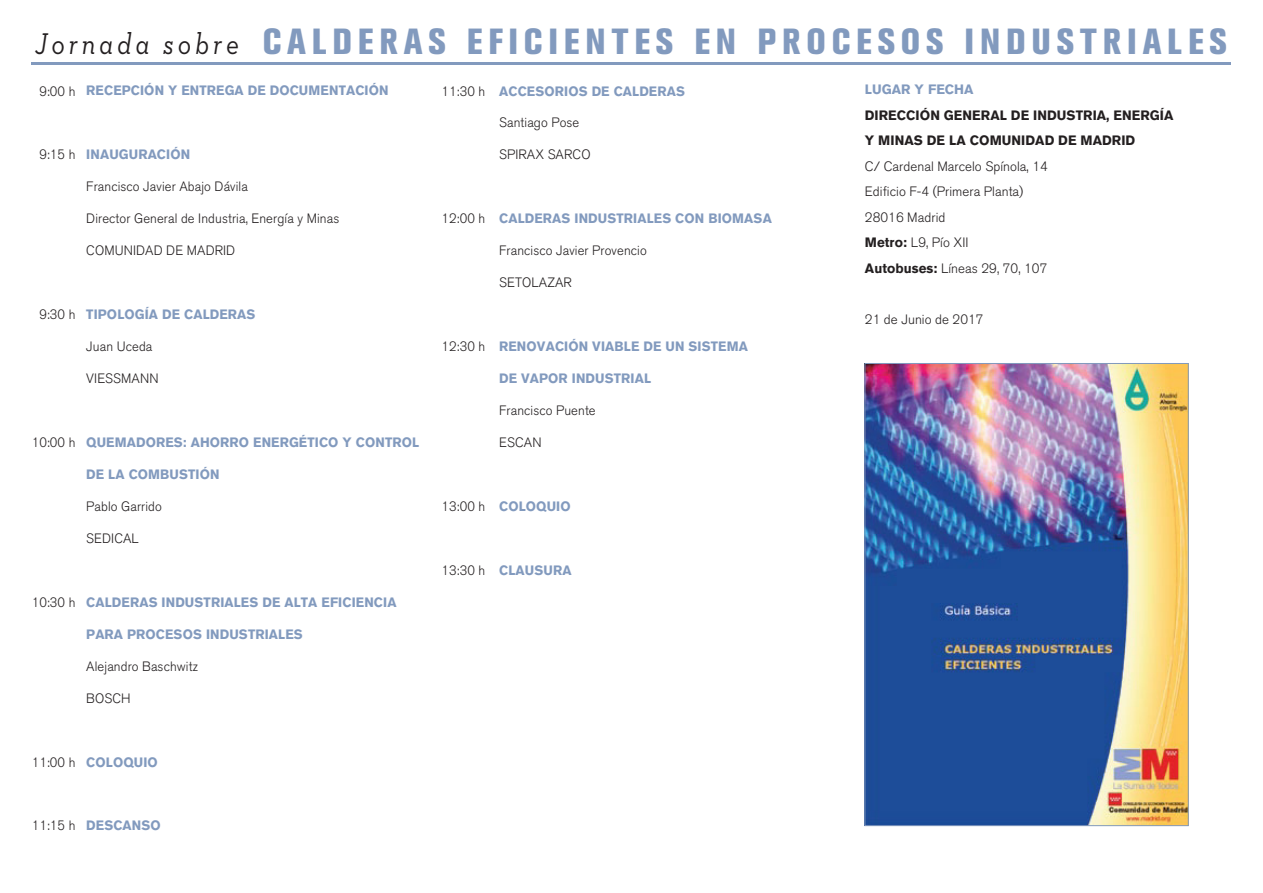
<style>
.page{position:relative;width:1263px;height:893px;background:#fff}
.page>*{position:absolute;margin:0;border:0;box-sizing:border-box;transform-origin:0 0}
.t1{font:800 condensed 36px "Akzidenz Grotesk BQ";letter-spacing:.16em;color:#829abe}
.t2{font:700 13.5px "Akzidenz Grotesk BQ";letter-spacing:.01em;color:#829abe;scale:.96 1}
.t3{font:300 13.5px "Akzidenz Grotesk BQ";letter-spacing:.01em;color:#231f20;scale:.96 1}
.t4{font:300 13.5px/25.5px "Akzidenz Grotesk BQ";letter-spacing:.01em;color:#231f20}
.t5{font:700 13.5px/25.5px "Akzidenz Grotesk BQ";letter-spacing:.005em;color:#231f20}
.t6{font:700 13.5px "Akzidenz Grotesk BQ";letter-spacing:.01em;color:#829abe}
.s1{font-family:"Neutraface Slab Text";font-weight:400;font-style:italic;font-stretch:normal;font-size:30.45px;color:#231f20}
.s2{font-weight:700}
</style>
<div class="page">
<hr style="left:32px;top:62px;width:1199px;height:2px;background:#829abe">
<img style="left:866px;top:365px;width:321px;height:459px">
<div style="left:864px;top:363px;width:325px;height:463px;border:1px solid #829abe"></div>
<h1 class="t1" style="left:36px;top:20px;width:1193px"><span class="s1">Jornada sobre</span> CALDERAS EFICIENTES EN PROCESOS INDUSTRIALES</h1>
<p class="t3" style="left:39px;top:83px;width:39px">9:00 h</p>
<p class="t2" style="left:86px;top:83px;width:316px">RECEPCIÓN Y ENTREGA DE DOCUMENTACIÓN</p>
<p class="t3" style="left:39px;top:147px;width:39px">9:15 h</p>
<p class="t2" style="left:86px;top:147px;width:110px">INAUGURACIÓN</p>
<p class="t3" style="left:86px;top:179px;width:170px">Francisco Javier Abajo Dávila</p>
<p class="t3" style="left:86px;top:211px;width:265px">Director General de Industria, Energía y Minas</p>
<p class="t3" style="left:86px;top:243px;width:157px">COMUNIDAD DE MADRID</p>
<p class="t3" style="left:442px;top:83px;width:47px">11:30 h</p>
<p class="t2" style="left:499px;top:83px;width:195px">ACCESORIOS DE CALDERAS</p>
<p class="t3" style="left:499px;top:115px;width:85px">Santiago Pose</p>
<p class="t3" style="left:499px;top:147px;width:97px">SPIRAX SARCO</p>
<p class="t3" style="left:442px;top:211px;width:47px">12:00 h</p>
<p class="t2" style="left:499px;top:211px;width:286px">CALDERAS INDUSTRIALES CON BIOMASA</p>
<p class="t3" style="left:499px;top:243px;width:155px">Francisco Javier Provencio</p>
<p class="t3" style="left:499px;top:275px;width:77px">SETOLAZAR</p>
<p class="t3" style="left:39px;top:307px;width:39px">9:30 h</p>
<p class="t2" style="left:86px;top:307px;width:178px">TIPOLOGÍA DE CALDERAS</p>
<p class="t3" style="left:86px;top:339px;width:70px">Juan Uceda</p>
<p class="t3" style="left:86px;top:371px;width:77px">VIESSMANN</p>
<p class="t3" style="left:32px;top:435px;width:47px">10:00 h</p>
<p class="t2" style="left:86px;top:434px;width:348px">QUEMADORES: AHORRO ENERGÉTICO Y CONTROL</p>
<p class="t2" style="left:86px;top:466px;width:140px">DE LA COMBUSTIÓN</p>
<p class="t3" style="left:86px;top:499px;width:80px">Pablo Garrido</p>
<p class="t3" style="left:86px;top:531px;width:56px">SEDICAL</p>
<p class="t3" style="left:442px;top:339px;width:47px">12:30 h</p>
<p class="t2" style="left:499px;top:339px;width:261px">RENOVACIÓN VIABLE DE UN SISTEMA</p>
<p class="t2" style="left:499px;top:371px;width:160px">DE VAPOR INDUSTRIAL</p>
<p class="t3" style="left:499px;top:403px;width:102px">Francisco Puente</p>
<p class="t3" style="left:499px;top:435px;width:46px">ESCAN</p>
<p class="t3" style="left:442px;top:499px;width:47px">13:00 h</p>
<p class="t2" style="left:499px;top:498px;width:76px">COLOQUIO</p>
<p class="t6" style="left:865px;top:82px;width:110px">LUGAR Y FECHA</p>
<p class="t5" style="left:865px;top:102px;width:310px">DIRECCIÓN GENERAL DE INDUSTRIA, ENERGÍA<br>Y MINAS DE LA COMUNIDAD DE MADRID</p>
<p class="t4" style="left:865px;top:153px;width:184px">C/ Cardenal Marcelo Spínola, 14<br>Edificio F-4 (Primera Planta)<br>28016 Madrid<br><span class="s2">Metro:</span> L9, Pío XII<br><span class="s2">Autobuses:</span> Líneas 29, 70, 107</p>
<p class="t4" style="left:865px;top:306px;width:120px">21 de Junio de 2017</p>
<p class="t3" style="left:442px;top:563px;width:47px">13:30 h</p>
<p class="t2" style="left:499px;top:562px;width:77px">CLAUSURA</p>
<p class="t3" style="left:32px;top:594px;width:47px">10:30 h</p>
<p class="t2" style="left:86px;top:594px;width:325px">CALDERAS INDUSTRIALES DE ALTA EFICIENCIA</p>
<p class="t2" style="left:86px;top:626px;width:227px">PARA PROCESOS INDUSTRIALES</p>
<p class="t3" style="left:86px;top:658px;width:118px">Alejandro Baschwitz</p>
<p class="t3" style="left:86px;top:690px;width:48px">BOSCH</p>
<p class="t3" style="left:32px;top:754px;width:47px">11:00 h</p>
<p class="t2" style="left:86px;top:754px;width:76px">COLOQUIO</p>
<p class="t3" style="left:32px;top:818px;width:47px">11:15 h</p>
<p class="t2" style="left:86px;top:818px;width:79px">DESCANSO</p>
</div>
